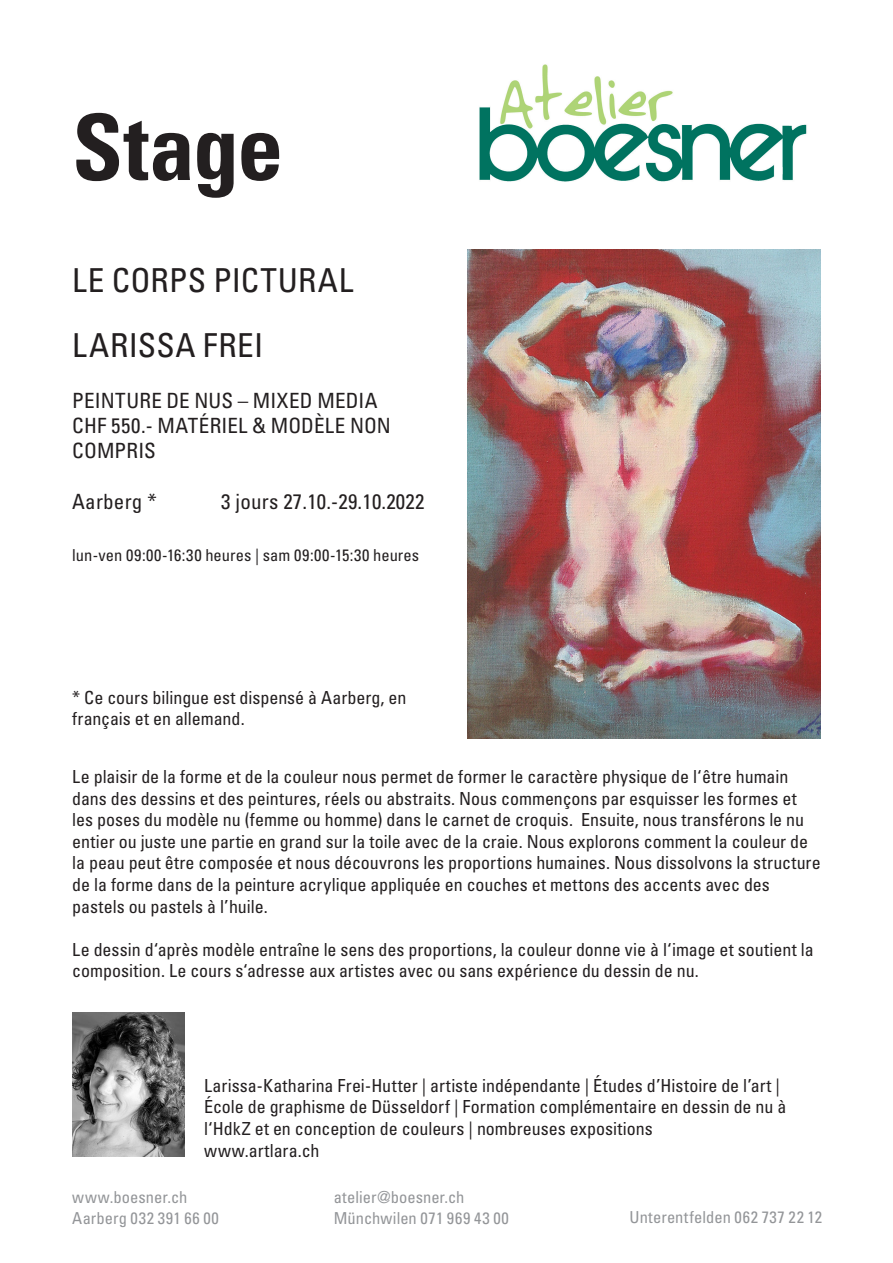
<style>
.page{position:relative;width:893px;height:1263px;background:#fff}
.page>*{position:absolute;margin:0;border:0;box-sizing:border-box;transform-origin:0 0}
.t1{font:700 condensed 91.5px "Univers LT Std";letter-spacing:-.01em;color:#231f20}
.Titel{font:condensed 33px "Univers LT Std";letter-spacing:.01em;color:#231f20}
.Technik{font:condensed 21px/25.2px "Univers LT Std";letter-spacing:.01em;color:#231f20}
.Daten{font:condensed 21px "Univers LT Std";letter-spacing:.01em;color:#231f20}
.Biografie{font:condensed 18px/21.6px "Univers LT Std";color:#231f20}
.t2{font:condensed 16.5px "Univers LT Std";letter-spacing:.005em;color:#939598}
.Daten-2{font:condensed 16.5px "Univers LT Std";color:#231f20}
</style>
<div class="page">
<img style="left:468px;top:249px;width:353px;height:489px">
<img style="left:72px;top:1012px;width:113px;height:145px">
<img style="left:479px;top:64px;width:328px;height:118px">
<p class="t1" style="left:72px;top:91px;width:212px">Stage</p>
<p class="Titel" style="left:72px;top:259px;width:283px">LE CORPS PICTURAL</p>
<p class="Titel" style="left:72px;top:324px;width:192px">LARISSA FREI</p>
<p class="Technik" style="left:72px;top:387px;width:320px">PEINTURE DE NUS – MIXED MEDIA<br>CHF 550.- MATÉRIEL &amp; MODÈLE NON<br>COMPRIS</p>
<p class="Daten" style="left:72px;top:488px;width:86px">Aarberg *</p>
<p class="Daten" style="left:221px;top:488px;width:205px">3 jours 27.10.-29.10.2022</p>
<p class="Daten-2" style="left:72px;top:545px;width:348px">lun-ven 09:00-16:30 heures | sam 09:00-15:30 heures</p>
<p class="Biografie" style="left:72px;top:686px;width:336px">* Ce cours bilingue est dispensé à Aarberg, en français et en allemand.</p>
<p class="Biografie" style="left:72px;top:765px;width:750px">Le plaisir de la forme et de la couleur nous permet de former le caractère physique de l‘être humain dans des dessins et des peintures, réels ou abstraits. Nous commençons par esquisser les formes et les poses du modèle nu (femme ou homme) dans le carnet de croquis. Ensuite, nous transférons le nu entier ou juste une partie en grand sur la toile avec de la craie. Nous explorons comment la couleur de la peau peut être composée et nous découvrons les proportions humaines. Nous dissolvons la structure de la forme dans de la peinture acrylique appliquée en couches et mettons des accents avec des pastels ou pastels à l’huile.</p>
<p class="Biografie" style="left:72px;top:938px;width:743px">Le dessin d‘après modèle entraîne le sens des proportions, la couleur donne vie à l‘image et soutient la composition. Le cours s‘adresse aux artistes avec ou sans expérience du dessin de nu.</p>
<p class="Biografie" style="left:204px;top:1074px;width:584px">Larissa-Katharina Frei-Hutter | artiste indépendante | Études d’Histoire de l’art | École de graphisme de Düsseldorf | Formation complémentaire en dessin de nu à l‘HdkZ et en conception de couleurs | nombreuses expositions<br>www.artlara.ch</p>
<p class="t2" style="left:72px;top:1186px;width:117px">www.boesner.ch</p>
<p class="t2" style="left:72px;top:1208px;width:148px">Aarberg 032 391 66 00</p>
<p class="t2" style="left:334px;top:1186px;width:132px">atelier@boesner.ch</p>
<p class="t2" style="left:334px;top:1208px;width:176px">Münchwilen 071 969 43 00</p>
<p class="t2" style="left:629px;top:1206px;width:194px">Unterentfelden 062 737 22 12</p>
</div>
